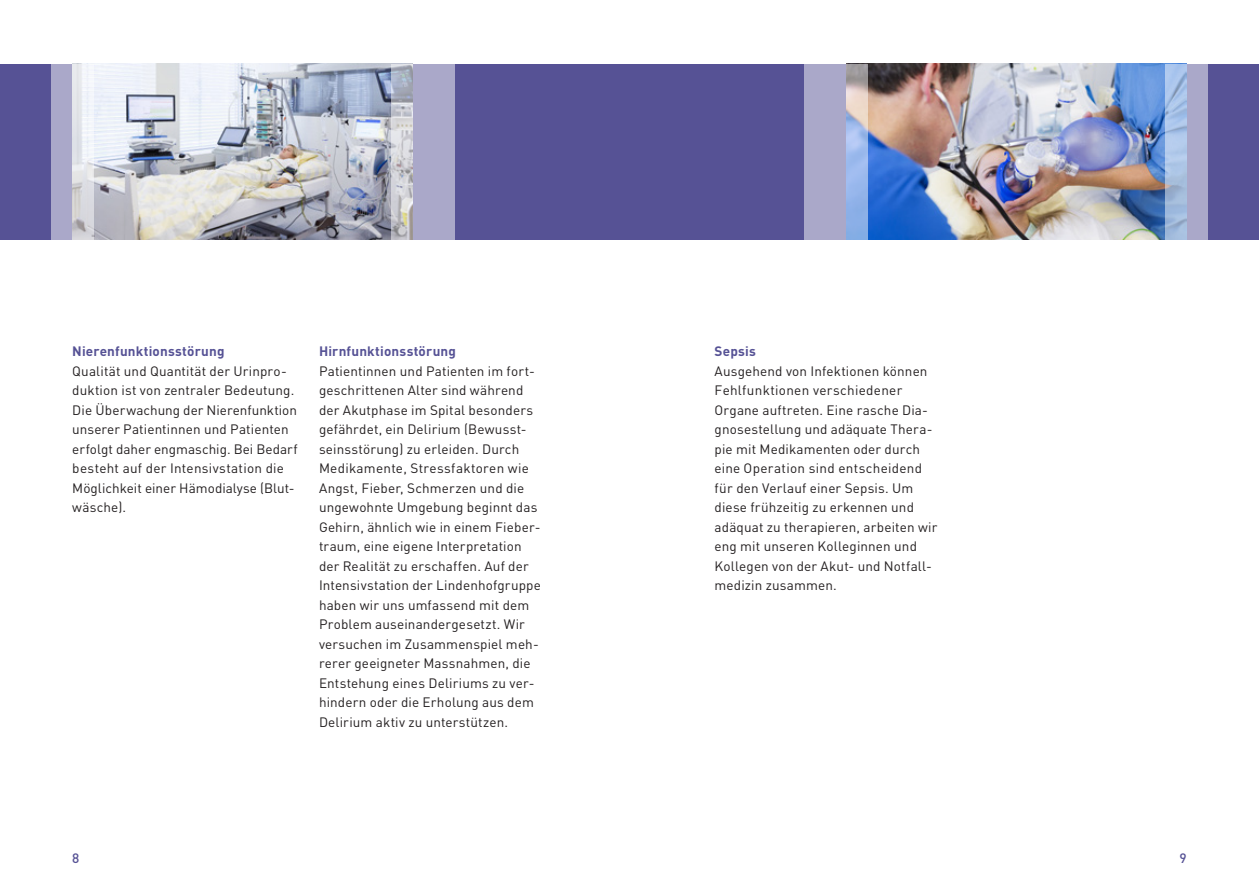
<style>
.page{position:relative;width:1259px;height:893px;background:#fff}
.page>*{position:absolute;margin:0;border:0;box-sizing:border-box;transform-origin:0 0}
.t1{font:13.5px/19.5px "DIN Pro";letter-spacing:.01em;color:#231f20}
.t2{font:700 13.5px "DIN Pro";letter-spacing:.01em;color:#565295}
.t3{font:500 13.5px "DIN Pro";color:#565295}
</style>
<div class="page">
<div style="left:0;top:64px;width:1259px;height:175px;background:#565295"></div>
<img style="left:94px;top:64px;width:297px;height:175px">
<img style="left:867px;top:64px;width:298px;height:175px">
<svg style="left:391px;top:64px;width:64px;height:175px;background:#b3b2ca"></svg>
<svg style="left:804px;top:64px;width:63px;height:175px;background:#a9adce"></svg>
<svg style="left:51px;top:64px;width:43px;height:175px;background:#c6c6d8"></svg>
<svg style="left:1165px;top:64px;width:43px;height:175px;background:#a8b4d5"></svg>
<p class="t2" style="left:72px;top:342px;width:154px">Nierenfunktionsstörung</p>
<p class="t1" style="left:72px;top:361px;width:227px">Qualität und Quantität der Urinpro&shy;duktion ist von zentraler Bedeutung.<br>Die Überwachung der Nierenfunktion unserer Patientinnen und Patienten erfolgt daher engmaschig. Bei Bedarf besteht auf der Intensivstation die Möglichkeit einer Hämodialyse (Blut&shy;wäsche).</p>
<p class="t2" style="left:319px;top:342px;width:138px">Hirnfunktionsstörung</p>
<p class="t1" style="left:319px;top:361px;width:223px">Patientinnen und Patienten im fort&shy;geschrittenen Alter sind während der Akutphase im Spital besonders gefährdet, ein Delirium (Bewusst&shy;seinsstörung) zu erleiden. Durch Medikamente, Stressfaktoren wie Angst, Fieber, Schmerzen und die ungewohnte Umgebung beginnt das Gehirn, ähnlich wie in einem Fieber&shy;traum, eine eigene Interpretation der Realität zu erschaffen. Auf der Intensivstation der Lindenhofgruppe haben wir uns umfassend mit dem Problem auseinandergesetzt. Wir versuchen im Zusammenspiel meh&shy;rerer geeigneter Massnahmen, die Entstehung eines Deliriums zu ver&shy;hindern oder die Erholung aus dem Delirium aktiv zu unterstützen.</p>
<p class="t2" style="left:714px;top:342px;width:43px">Sepsis</p>
<p class="t1" style="left:714px;top:361px;width:224px">Ausgehend von Infektionen können<br>Fehlfunktionen verschiedener<br>Organe auftreten. Eine rasche Dia&shy;gnosestellung und adäquate Thera&shy;pie mit Medikamenten oder durch eine Operation sind entscheidend für den Verlauf einer Sepsis. Um diese frühzeitig zu erkennen und adäquat zu therapieren, arbeiten wir eng mit unseren Kolleginnen und<br>Kollegen von der Akut- und Notfall&shy;medizin zusammen.</p>
<p class="t3" style="left:72px;top:849px;width:9px">8</p>
<p class="t3" style="left:1179px;top:849px;width:9px">9</p>
</div>
